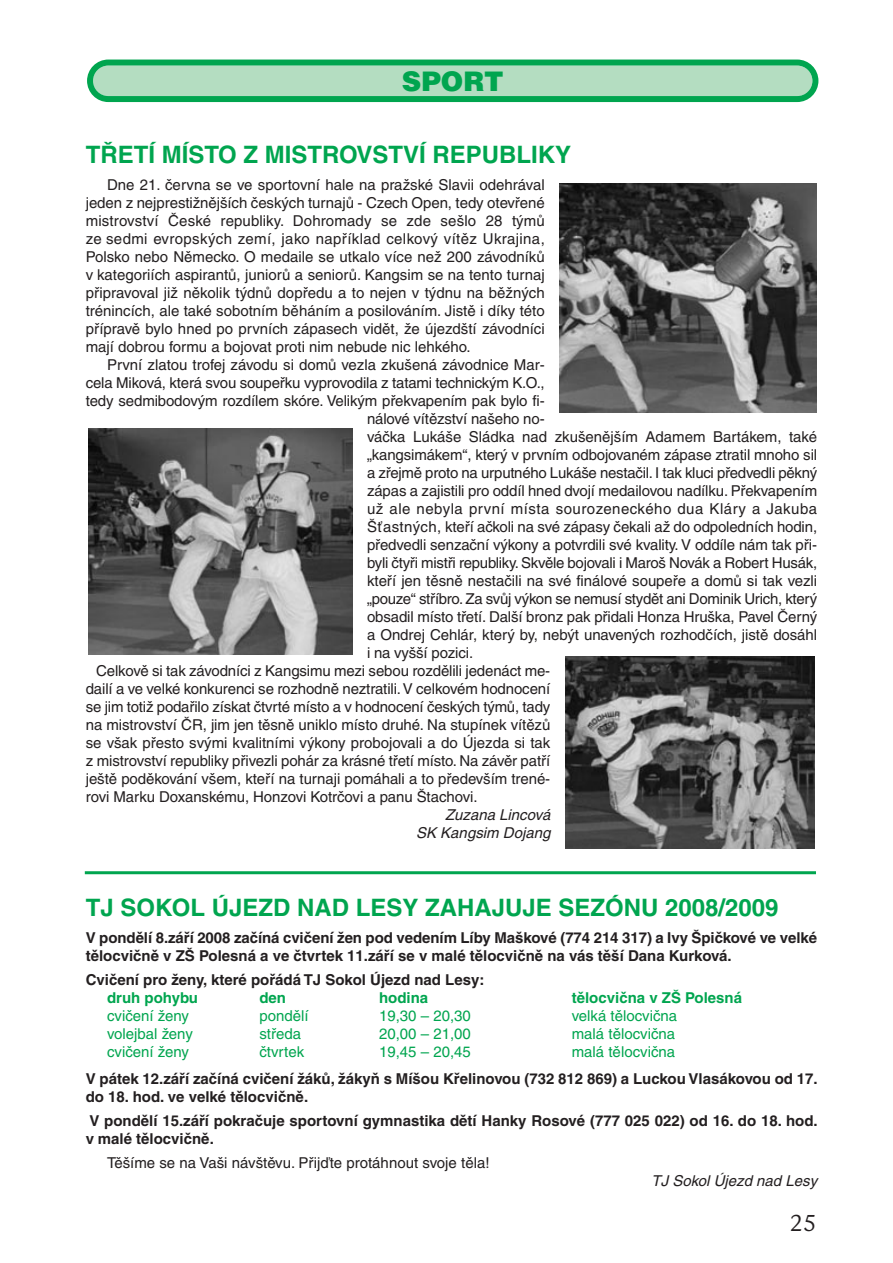
<style>
.page{position:relative;width:893px;height:1263px;background:#fff}
.page>*{position:absolute;margin:0;border:0;box-sizing:border-box;transform-origin:0 0}
.t1{font:900 27px "Helvetica CE";color:#00a54f}
.t2{font:700 24px "Helvetica CE";color:#00a54f}
.t3{font:24px "Legacy Sans Itc TEE";color:#231f20}
.t4{font:15px/18px "Helvetica CE";letter-spacing:-.01em;color:#231f20;text-align:justify}
.t5{font:700 15px/18px "Helvetica CE";color:#231f20}
.t6{font:15px "Helvetica CE";color:#00a54f}
.t7{font:15px "Helvetica CE";letter-spacing:.035em;color:#231f20}
.t8{font:italic 15px/18px "Helvetica CE";color:#231f20;text-align:right}
.t9{font:700 15px "Helvetica CE";color:#00a54f}
</style>
<div class="page">
<svg style="left:87px;top:60px;width:731px;height:42px;background:#82cda2"></svg>
<img style="left:565px;top:656px;width:250px;height:192px">
<img style="left:560px;top:183px;width:256px;height:229px">
<img style="left:88px;top:428px;width:264px;height:227px">
<hr style="left:85px;top:871px;width:731px;height:3px;background:#00a54f">
<h1 class="t1" style="left:402px;top:72px;width:103px">SPORT</h1>
<h2 class="t2" style="left:86px;top:146px;width:487px">TŘETÍ MÍSTO Z MISTROVSTVÍ REPUBLIKY</h2>
<p class="t4" style="left:86px;top:177px;width:461px;text-indent:21px">Dne 21. června se ve sportovní hale na pražské Slavii odehrával jeden z nejprestižnějších českých turnajů - Czech Open, tedy otevřené mistrovství České republiky. Dohromady se zde sešlo 28 týmů ze sedmi evropských zemí, jako například celkový vítěz Ukrajina, Polsko nebo Německo. O medaile se utkalo více než 200 závodníků v kategoriích aspirantů, juniorů a seniorů. Kangsim se na tento turnaj připravoval již několik týdnů dopředu a to nejen v týdnu na běžných trénincích, ale také sobotním běháním a posilováním. Jistě i díky této přípravě bylo hned po prvních zápasech vidět, že újezdští závodníci mají dobrou formu a bojovat proti nim nebude nic lehkého.</p>
<p class="t4" style="left:107px;top:357px;width:439px">První zlatou trofej závodu si domů vezla zkušená závodnice Mar-</p>
<p class="t4" style="left:86px;top:375px;width:460px">cela Miková, která svou soupeřku vyprovodila z tatami technickým K.O.,</p>
<p class="t4" style="left:86px;top:393px;width:460px">tedy sedmibodovým rozdílem skóre. Velikým překvapením pak bylo fi-</p>
<p class="t4" style="left:367px;top:411px;width:179px">nálové vítězství našeho no-</p>
<p class="t4" style="left:367px;top:429px;width:452px">váčka Lukáše Sládka nad zkušenějším Adamem Bartákem, také</p>
<p class="t4" style="left:367px;top:447px;width:452px">„kangsimákem“, který v prvním odbojovaném zápase ztratil mnoho sil</p>
<p class="t4" style="left:367px;top:465px;width:452px">a zřejmě proto na urputného Lukáše nestačil. I tak kluci předvedli pěkný</p>
<p class="t4" style="left:367px;top:483px;width:452px">zápas a zajistili pro oddíl hned dvojí medailovou nadílku. Překvapením</p>
<p class="t7" style="left:367px;top:503px;width:452px">už ale nebyla první místa sourozeneckého dua Kláry a Jakuba</p>
<p class="t4" style="left:367px;top:519px;width:452px">Šťastných, kteří ačkoli na své zápasy čekali až do odpoledních hodin,</p>
<p class="t4" style="left:367px;top:537px;width:451px">předvedli senzační výkony a potvrdili své kvality. V oddíle nám tak při-</p>
<p class="t4" style="left:367px;top:555px;width:452px">byli čtyři mistři republiky. Skvěle bojovali i Maroš Novák a Robert Husák,</p>
<p class="t4" style="left:367px;top:573px;width:452px">kteří jen těsně nestačili na své finálové soupeře a domů si tak vezli</p>
<p class="t4" style="left:367px;top:591px;width:452px">„pouze“ stříbro. Za svůj výkon se nemusí stydět ani Dominik Urich, který</p>
<p class="t4" style="left:367px;top:609px;width:452px">obsadil místo třetí. Další bronz pak přidali Honza Hruška, Pavel Černý</p>
<p class="t4" style="left:367px;top:627px;width:452px">a Ondrej Cehlár, který by, nebýt unavených rozhodčích, jistě dosáhl</p>
<p class="t4" style="left:367px;top:645px;width:108px">i na vyšší pozici.</p>
<p class="t4" style="left:96px;top:663px;width:456px">Celkově si tak závodníci z Kangsimu mezi sebou rozdělili jedenáct me-</p>
<p class="t4" style="left:86px;top:681px;width:466px">dailí a ve velké konkurenci se rozhodně neztratili. V celkovém hodnocení</p>
<p class="t4" style="left:86px;top:699px;width:466px">se jim totiž podařilo získat čtvrté místo a v hodnocení českých týmů, tady</p>
<p class="t4" style="left:86px;top:717px;width:466px">na mistrovství ČR, jim jen těsně uniklo místo druhé. Na stupínek vítězů</p>
<p class="t4" style="left:86px;top:735px;width:466px">se však přesto svými kvalitními výkony probojovali a do Újezda si tak</p>
<p class="t4" style="left:86px;top:753px;width:466px">z mistrovství republiky přivezli pohár za krásné třetí místo. Na závěr patří</p>
<p class="t4" style="left:86px;top:771px;width:466px">ještě poděkování všem, kteří na turnaji pomáhali a to především trené-</p>
<p class="t4" style="left:86px;top:789px;width:393px">rovi Marku Doxanskému, Honzovi Kotrčovi a panu Štachovi.</p>
<p class="t8" style="left:416px;top:807px;width:139px">Zuzana Lincová<br>SK Kangsim Dojang</p>
<h2 class="t2" style="left:86px;top:898px;width:694px">TJ SOKOL ÚJEZD NAD LESY ZAHAJUJE SEZÓNU 2008/2009</h2>
<p class="t5" style="left:86px;top:930px;width:733px">V pondělí 8.září 2008 začíná cvičení žen pod vedením Líby Maškové (774 214 317) a Ivy Špičkové ve velké tělocvičně v ZŠ Polesná a ve čtvrtek 11.září se v malé tělocvičně na vás těší Dana Kurková.</p>
<p class="t5" style="left:86px;top:972px;width:400px">Cvičení pro ženy, které pořádá TJ Sokol Újezd nad Lesy:</p>
<p class="t9" style="left:107px;top:992px;width:93px">druh pohybu</p>
<p class="t9" style="left:259px;top:992px;width:28px">den</p>
<p class="t9" style="left:379px;top:992px;width:51px">hodina</p>
<p class="t9" style="left:572px;top:992px;width:172px">tělocvična v ZŠ Polesná</p>
<p class="t6" style="left:107px;top:1010px;width:84px">cvičení ženy</p>
<p class="t6" style="left:259px;top:1010px;width:51px">pondělí</p>
<p class="t6" style="left:379px;top:1010px;width:93px">19,30 – 20,30</p>
<p class="t6" style="left:572px;top:1010px;width:107px">velká tělocvična</p>
<p class="t6" style="left:107px;top:1028px;width:87px">volejbal ženy</p>
<p class="t6" style="left:259px;top:1028px;width:43px">středa</p>
<p class="t6" style="left:379px;top:1028px;width:93px">20,00 – 21,00</p>
<p class="t6" style="left:572px;top:1028px;width:105px">malá tělocvična</p>
<p class="t6" style="left:107px;top:1046px;width:84px">cvičení ženy</p>
<p class="t6" style="left:259px;top:1046px;width:46px">čtvrtek</p>
<p class="t6" style="left:379px;top:1046px;width:93px">19,45 – 20,45</p>
<p class="t6" style="left:572px;top:1046px;width:105px">malá tělocvična</p>
<p class="t5" style="left:86px;top:1071px;width:733px">V pátek 12.září začíná cvičení žáků, žákyň s Míšou Křelinovou (732 812 869) a Luckou Vlasákovou od 17. do 18. hod. ve velké tělocvičně.</p>
<p class="t5" style="left:86px;top:1113px;width:733px">V pondělí 15.září pokračuje sportovní gymnastika dětí Hanky Rosové (777 025 022) od 16. do 18. hod. v malé tělocvičně.</p>
<p class="t4" style="left:107px;top:1155px;width:384px">Těšíme se na Vaši návštěvu. Přijďte protáhnout svoje těla!</p>
<p class="t8" style="left:651px;top:1173px;width:170px">TJ Sokol Újezd nad Lesy</p>
<h2 class="t3" style="left:789px;top:1214px;width:29px">25</h2>
</div>
